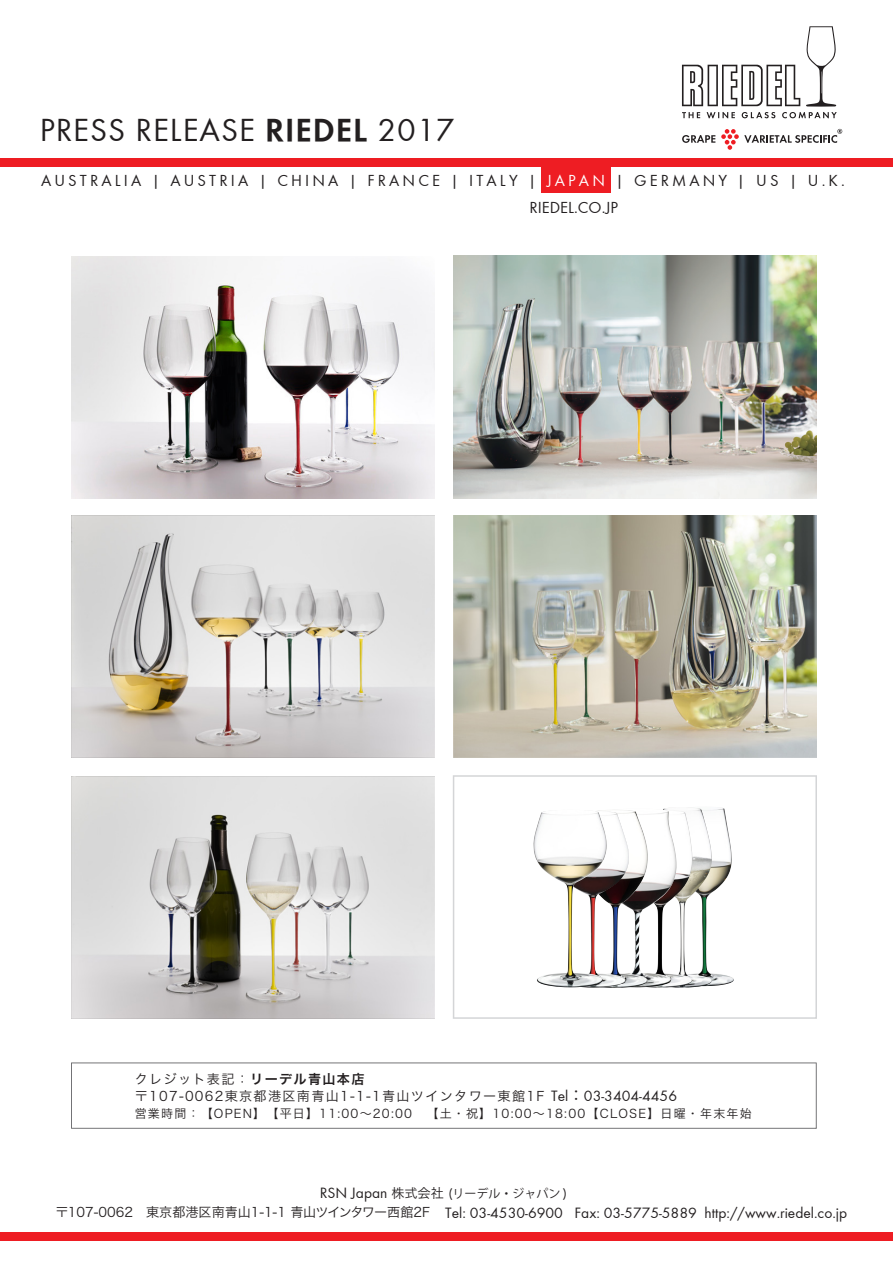
<style>
.page{position:relative;width:893px;height:1263px;background:#fff}
.page>*{position:absolute;margin:0;border:0;box-sizing:border-box;transform-origin:0 0}
.t1{font:33px "Function";letter-spacing:.03em;color:#231f20}
.t2{font:16.5px "Function";letter-spacing:.19em;color:#231f20}
.t3{font:16.5px "Function";color:#231f20}
.t4{font:15.45px "Function";color:#231f20}
.t5{font:13.05px/17px "Hira Kaku Pro W3";letter-spacing:.1em;color:#231f20}
.t6{font:12px "Hira Kaku Pro W3";letter-spacing:.1em;color:#231f20}
.t7{font:12px "Koz Go Pro";color:#231f20}
.s1{font-weight:700}
.s2{color:#fff}
.s3{font-family:"Hira Kaku Pro W6"}
.s4{font-family:"Function";font-size:15.45px}
.s5{font-family:"Koz Go Pr 6 N";font-size:15.45px}
.s6{font-family:"Hira Kaku Pro W3";font-size:13.05px}
.s7{font-family:"Hira Kaku Pro W3";font-size:12.75px}
</style>
<div class="page">
<svg style="left:453px;top:775px;width:364px;height:244px"></svg>
<div style="left:541px;top:162px;width:70px;height:30px;background:#ee1d23"></div>
<div style="left:0;top:159px;width:893px;height:8px;background:#ee1d23"></div>
<svg style="left:682px;top:135px;width:33px;height:8px"></svg>
<svg style="left:721px;top:129px;width:121px;height:21px"></svg>
<svg style="left:682px;top:26px;width:155px;height:92px"></svg>
<div style="left:0;top:1232px;width:893px;height:9px;background:#ee1d23"></div>
<img style="left:71px;top:256px;width:363px;height:242px">
<img style="left:454px;top:256px;width:362px;height:242px">
<img style="left:72px;top:516px;width:362px;height:242px">
<img style="left:454px;top:516px;width:362px;height:242px">
<img style="left:72px;top:776px;width:362px;height:242px">
<img style="left:674px;top:806px;width:60px;height:180px">
<img style="left:652px;top:807px;width:60px;height:181px">
<img style="left:648px;top:810px;width:45px;height:178px">
<img style="left:598px;top:808px;width:79px;height:179px">
<img style="left:608px;top:810px;width:40px;height:178px">
<img style="left:608px;top:811px;width:22px;height:176px">
<img style="left:533px;top:810px;width:75px;height:178px">
<svg style="left:71px;top:1062px;width:746px;height:67px"></svg>
<h1 class="t1" style="left:40px;top:111px;width:416px">PRESS RELEASE <span class="s1">RIEDEL</span> 2017</h1>
<p class="t2" style="left:41px;top:171px;width:688px">AUSTRALIA | AUSTRIA | CHINA | FRANCE | ITALY | <span class="s2">JAPAN</span> | GERMANY</p>
<p class="t2" style="left:756px;top:171px;width:43px">US |</p>
<p class="t2" style="left:737px;top:171px;width:10px">|</p>
<p class="t2" style="left:808px;top:171px;width:39px">U.K.</p>
<p class="t3" style="left:529px;top:198px;width:90px">RIEDEL.CO.JP</p>
<p class="t5" style="left:135px;top:1070px;width:544px">クレジット表記：<span class="s3">リーデル青山本店<br></span>〒107-0062東京都港区南青山1-1-1青山ツインタワー東館1F <span class="s4">Tel</span><span class="s5">：</span><span class="s4">03-3404-4456</span></p>
<p class="t6" style="left:135px;top:1103px;width:618px">営業時間：【OPEN】【平日】11:00～20:00　【土・祝】10:00～18:00【CLOSE】日曜・年末年始</p>
<p class="t7" style="left:320px;top:1186px;width:249px"><span class="s4">RSN Japan</span> <span class="s6">株式会社</span> <span class="s7">(</span>リーデル・ジャパン <span class="s7">)</span></p>
<p class="t4" style="left:55px;top:1204px;width:793px"><span class="s6">〒107-0062　東京都港区南青山1-1-1 青山ツインタワー西館2F</span> Tel: 03-4530-6900 Fax: 03-5775-5889 http://www.riedel.co.jp</p>
</div>
